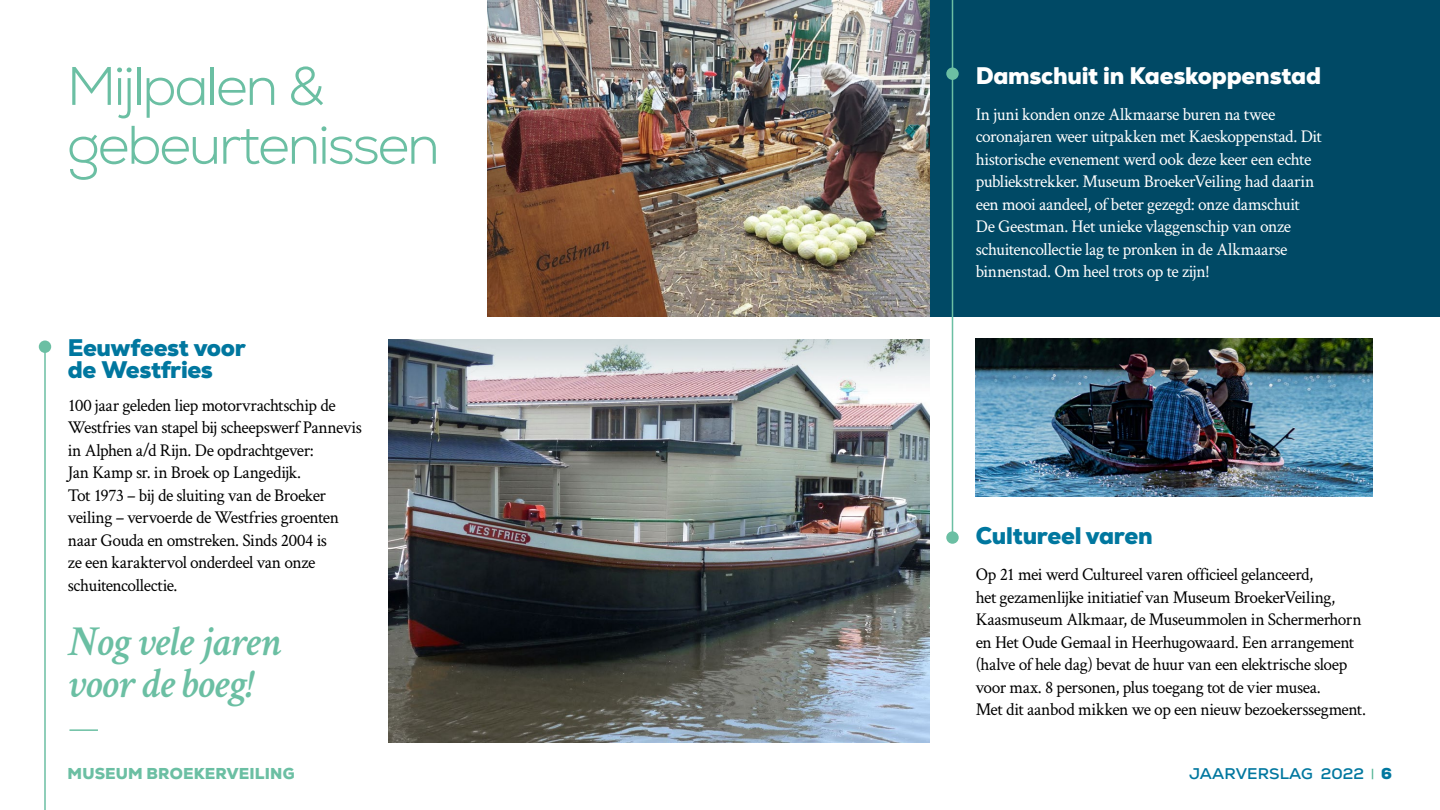
<style>
.page{position:relative;width:1440px;height:810px;background:#fff}
.page>*{position:absolute;margin:0;border:0;box-sizing:border-box;transform-origin:0 0}
.t1{font:300 54.15px/58.9px "Nexa";letter-spacing:-.04em;color:#6bbfa3}
.t2{font:italic 600 42.75px/41.5px "Crimson Text";letter-spacing:-.015em;color:#6bbfa3}
.t3{font:900 24px/22.5px "Nexa";letter-spacing:-.015em;color:#00779f}
.t4{font:900 24px "Nexa";letter-spacing:-.01em;color:#fff}
.t5{font:18px/22.5px "Crimson Text";letter-spacing:-.025em;color:#000}
.t6{font:18px/22.5px "Crimson Text";letter-spacing:-.025em;color:#fff}
.t7{font:900 15.75px "Nexa";letter-spacing:.01em;color:#6bbfa3}
.t8{font:700 15.75px "Nexa";letter-spacing:.01em;color:#00779f}
.s1{font-weight:900}
</style>
<div class="page">
<div style="left:930px;top:0;width:510px;height:316px;background:#004965"></div>
<hr style="left:952px;top:0;width:1px;height:538px;background:#6bbfa3">
<div style="left:946px;top:68px;width:13px;height:12px;background:#6bbfa3;border-radius:50%"></div>
<div style="left:946px;top:531px;width:13px;height:13px;background:#6bbfa3;border-radius:50%"></div>
<img style="left:976px;top:339px;width:396px;height:157px">
<img style="left:488px;top:0;width:442px;height:316px">
<img style="left:388px;top:339px;width:542px;height:403px">
<hr style="left:44px;top:349px;width:2px;height:461px;background:#6bbfa3">
<div style="left:39px;top:341px;width:12px;height:12px;background:#6bbfa3;border-radius:50%"></div>
<hr style="left:69px;top:729px;width:29px;height:2px;background:#6bbfa3">
<h1 class="t1" style="left:67px;top:58px;width:374px">Mijlpalen &amp; gebeurtenissen</h1>
<h3 class="t3" style="left:68px;top:336px;width:179px">Eeuwfeest voor de Westfries</h3>
<p class="t5" style="left:68px;top:393px;width:296px">100 jaar geleden liep motorvrachtschip de Westfries van stapel bij scheepswerf Pannevis in Alphen a/d Rijn. De opdrachtgever:<br>Jan Kamp sr. in Broek op Langedijk.<br>Tot 1973 – bij de sluiting van de Broeker veiling – vervoerde de Westfries groenten naar Gouda en omstreken. Sinds 2004 is<br>ze een karaktervol onderdeel van onze schuitencollectie.</p>
<h2 class="t2" style="left:68px;top:618px;width:215px">Nog vele jaren voor de boeg!</h2>
<h3 class="t4" style="left:976px;top:60px;width:347px">Damschuit in Kaeskoppenstad</h3>
<p class="t6" style="left:976px;top:102px;width:348px">In juni konden onze Alkmaarse buren na twee coronajaren weer uitpakken met Kaeskoppenstad. Dit historische evenement werd ook deze keer een echte publiekstrekker. Museum BroekerVeiling had daarin een mooi aandeel, of beter gezegd: onze damschuit De Geestman. Het unieke vlaggenschip van onze schuitencollectie lag te pronken in de Alkmaarse binnenstad. Om heel trots op te zijn!</p>
<h3 class="t3" style="left:976px;top:525px;width:179px">Cultureel varen</h3>
<p class="t5" style="left:976px;top:563px;width:392px">Op 21 mei werd Cultureel varen officieel gelanceerd,<br>het gezamenlijke initiatief van Museum BroekerVeiling, Kaasmuseum Alkmaar, de Museummolen in Schermerhorn en Het Oude Gemaal in Heerhugowaard. Een arrangement (halve of hele dag) bevat de huur van een elektrische sloep voor max. 8 personen, plus toegang tot de vier musea.<br>Met dit aanbod mikken we op een nieuw bezoekerssegment.</p>
<p class="t7" style="left:68px;top:763px;width:229px">MUSEUM BROEKERVEILING</p>
<p class="t8" style="left:1189px;top:764px;width:205px">JAARVERSLAG 2022 <span class="s1">6</span></p>
</div>
